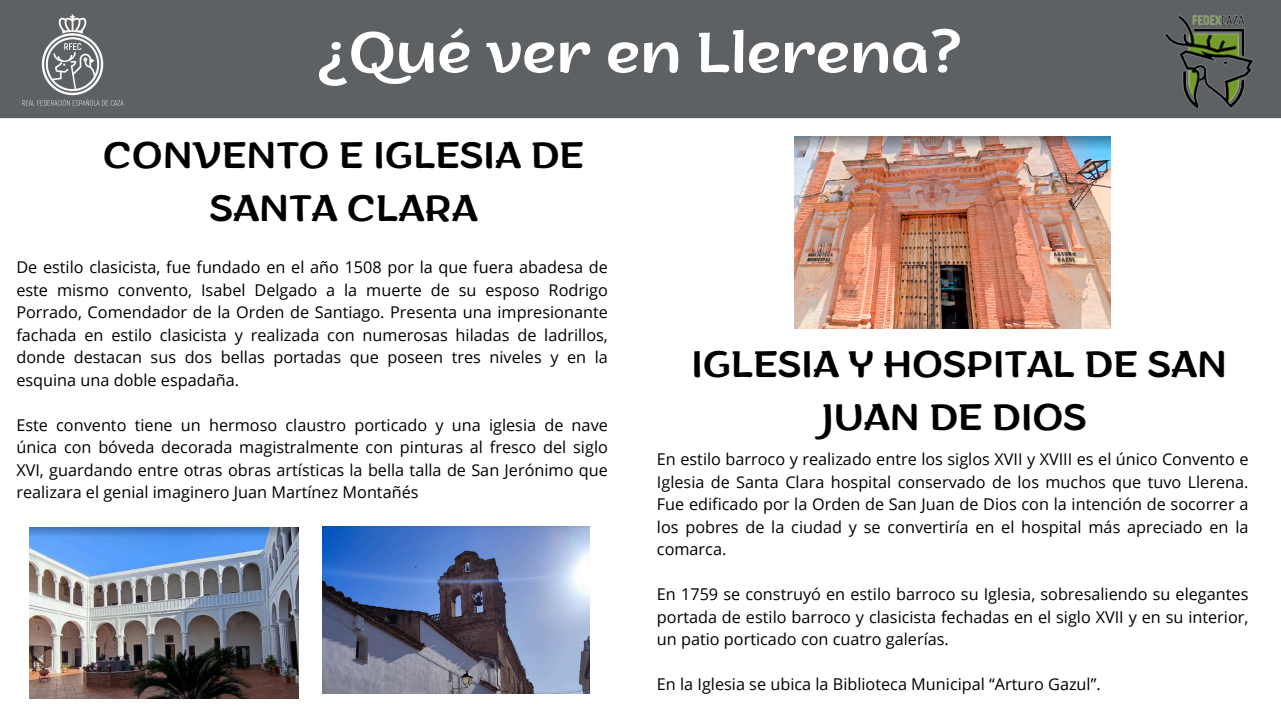
<style>
.page{position:relative;width:1281px;height:720px;background:#fff}
.page>*{position:absolute;margin:0;border:0;box-sizing:border-box;transform-origin:0 0}
.t1{font:57.5px "ZT Arturo";color:#fff}
.t2{font:37.5px/52.5px "ZT Arturo";color:#000;text-align:center}
.t3{font:16.25px/22.5px "Open Sans";color:#000;text-align:justify}
</style>
<div class="page">
<div style="left:0;top:0;width:1281px;height:118px;background:#5e6163"></div>
<img style="left:16px;top:3px;width:112px;height:112px">
<img style="left:1160px;top:7px;width:97px;height:112px">
<img style="left:30px;top:527px;width:269px;height:172px">
<img style="left:322px;top:526px;width:268px;height:168px">
<img style="left:794px;top:137px;width:316px;height:192px">
<h1 class="t1" style="left:318px;top:30px;width:646px">¿Qué ver en Llerena?</h1>
<p class="t2" style="left:103px;top:134px;width:482px">CONVENTO E IGLESIA DE<br>SANTA CLARA</p>
<p class="t3" style="left:16px;top:256px;width:593px">De estilo clasicista, fue fundado en el año 1508 por la que fuera abadesa de este mismo convento, Isabel Delgado a la muerte de su esposo Rodrigo Porrado, Comendador de la Orden de Santiago. Presenta una impresionante fachada en estilo clasicista y realizada con numerosas hiladas de ladrillos, donde destacan sus dos bellas portadas que poseen tres niveles y en la esquina una doble espadaña.</p>
<h2 class="t3" style="left:16px;top:413px;width:593px">Este convento tiene un hermoso claustro porticado y una iglesia de nave única con bóveda decorada magistralmente con pinturas al fresco del siglo XVI, guardando entre otras obras artísticas la bella talla de San Jerónimo que realizara el genial imaginero Juan Martínez Montañés</h2>
<p class="t2" style="left:691px;top:343px;width:537px">IGLESIA Y HOSPITAL DE SAN<br>JUAN DE DIOS</p>
<p class="t3" style="left:657px;top:448px;width:593px">En estilo barroco y realizado entre los siglos XVII y XVIII es el único Convento e Iglesia de Santa Clara hospital conservado de los muchos que tuvo Llerena.<br>Fue edificado por la Orden de San Juan de Dios con la intención de socorrer a los pobres de la ciudad y se convertiría en el hospital más apreciado en la comarca.</p>
<p class="t3" style="left:657px;top:583px;width:593px">En 1759 se construyó en estilo barroco su Iglesia, sobresaliendo su elegantes portada de estilo barroco y clasicista fechadas en el siglo XVII y en su interior, un patio porticado con cuatro galerías.</p>
<p class="t3" style="left:657px;top:673px;width:445px">En la Iglesia se ubica la Biblioteca Municipal “Arturo Gazul”.</p>
</div>
